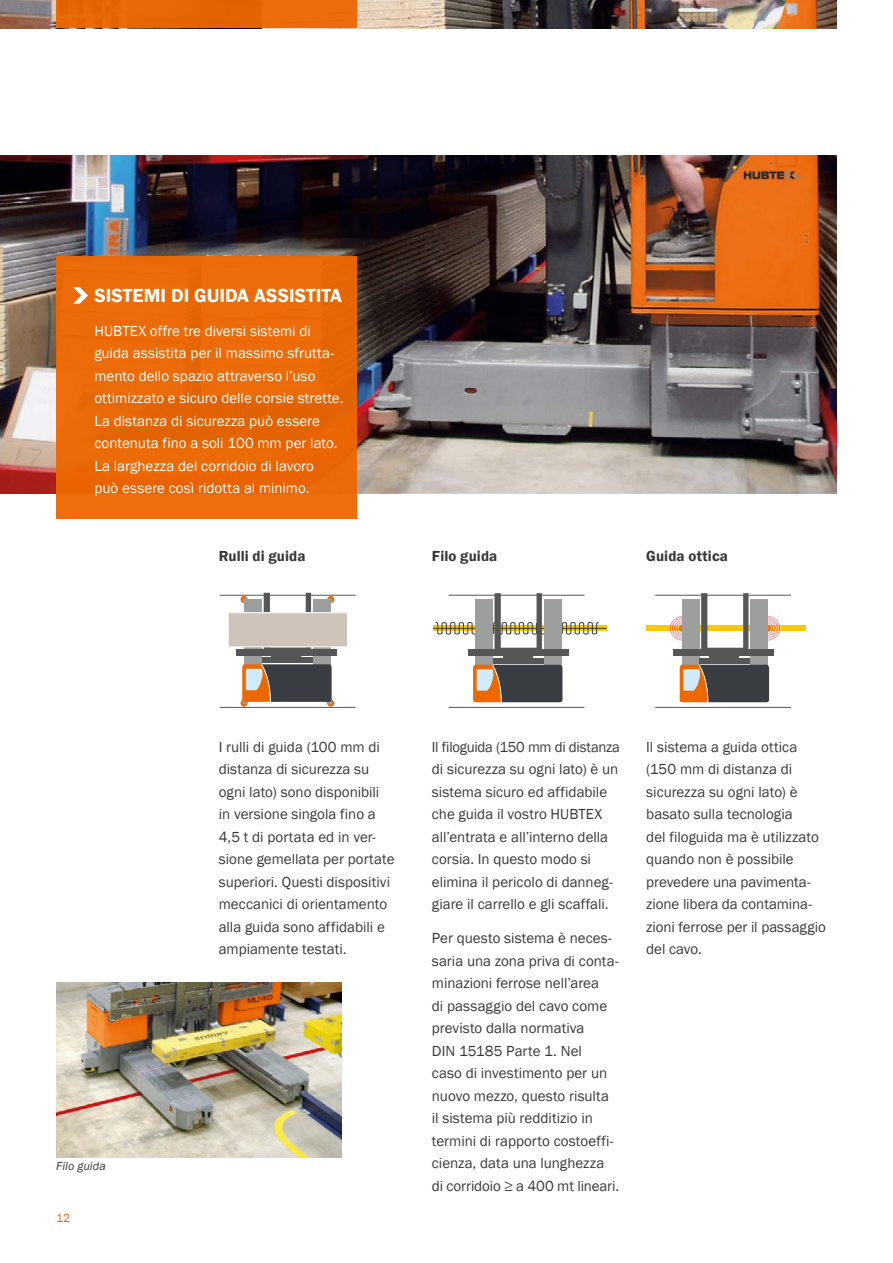
<style>
.page{position:relative;width:893px;height:1263px;background:#fff}
.page>*{position:absolute;margin:0;border:0;box-sizing:border-box;transform-origin:0 0}
.t1{font:600 19.5px "Franklin Gothic";color:#fff}
.t2{font:15px/22.5px "Franklin Gothic";color:#383937}
.t3{font:15px/22.5px "Franklin Gothic";color:#fff}
.t4{font:600 15px "Franklin Gothic";letter-spacing:.005em;color:#383937}
.t5{font:italic 12px "Franklin Gothic";letter-spacing:.01em;color:#383937}
.t6{font:12px "Franklin Gothic";color:#ee6700}
</style>
<div class="page">
<img style="left:0;top:0;width:837px;height:28px">
<img style="left:56px;top:983px;width:286px;height:174px">
<svg style="left:433px;top:625px;width:173px;height:6px"></svg>
<hr style="left:433px;top:628px;width:173px;height:1px;background:#383937">
<hr style="left:449px;top:707px;width:135px;height:1px;background:#555756">
<div style="left:544px;top:599px;width:18px;height:67px;background:#9d9e9e"></div>
<div style="left:475px;top:599px;width:18px;height:67px;background:#9d9e9e"></div>
<svg style="left:473px;top:664px;width:89px;height:39px"></svg>
<div style="left:503px;top:651px;width:30px;height:7px;background:#555756"></div>
<svg style="left:435px;top:593px;width:164px;height:59px"></svg>
<div style="left:493px;top:658px;width:51px;height:5px;background:#555756"></div>
<div style="left:468px;top:649px;width:100px;height:7px;background:#555756"></div>
<div style="left:646px;top:625px;width:160px;height:6px;background:#fec800"></div>
<svg style="left:669px;top:615px;width:26px;height:26px"></svg>
<div style="left:669px;top:615px;width:26px;height:26px;border:1px solid #fff;border-radius:50%"></div>
<svg style="left:671px;top:618px;width:22px;height:21px"></svg>
<div style="left:671px;top:617px;width:22px;height:22px;border:1px solid #fff;border-radius:50%"></div>
<svg style="left:674px;top:620px;width:17px;height:17px"></svg>
<div style="left:673px;top:619px;width:18px;height:18px;border:1px solid #fff;border-radius:50%"></div>
<svg style="left:676px;top:622px;width:13px;height:13px"></svg>
<div style="left:675px;top:622px;width:14px;height:13px;border:1px solid #fff;border-radius:50%"></div>
<div style="left:678px;top:624px;width:8px;height:9px;background:#f47805;border-radius:50%"></div>
<div style="left:678px;top:624px;width:9px;height:9px;border:1px solid #fff;border-radius:50%"></div>
<svg style="left:755px;top:615px;width:25px;height:26px"></svg>
<div style="left:755px;top:615px;width:26px;height:26px;border:1px solid #fff;border-radius:50%"></div>
<svg style="left:757px;top:618px;width:21px;height:21px"></svg>
<div style="left:757px;top:617px;width:22px;height:22px;border:1px solid #fff;border-radius:50%"></div>
<svg style="left:759px;top:620px;width:17px;height:17px"></svg>
<div style="left:759px;top:619px;width:17px;height:18px;border:1px solid #fff;border-radius:50%"></div>
<div style="left:761px;top:622px;width:13px;height:13px;border:1px solid #fff;border-radius:50%"></div>
<div style="left:763px;top:624px;width:9px;height:9px;background:#f47805;border-radius:50%"></div>
<div style="left:763px;top:624px;width:9px;height:9px;border:1px solid #fff;border-radius:50%"></div>
<hr style="left:655px;top:707px;width:136px;height:1px;background:#555756">
<hr style="left:655px;top:595px;width:136px;height:1px;background:#555756">
<div style="left:750px;top:599px;width:18px;height:67px;background:#9d9e9e"></div>
<div style="left:682px;top:599px;width:18px;height:67px;background:#9d9e9e"></div>
<svg style="left:680px;top:664px;width:89px;height:39px"></svg>
<div style="left:709px;top:651px;width:30px;height:7px;background:#555756"></div>
<svg style="left:701px;top:593px;width:47px;height:56px"></svg>
<div style="left:699px;top:658px;width:51px;height:5px;background:#555756"></div>
<div style="left:674px;top:649px;width:100px;height:7px;background:#555756"></div>
<svg style="left:327px;top:596px;width:7px;height:7px"></svg>
<hr style="left:220px;top:707px;width:136px;height:1px;background:#555756">
<hr style="left:220px;top:595px;width:136px;height:1px;background:#555756">
<div style="left:313px;top:599px;width:18px;height:67px;background:#9d9e9e"></div>
<div style="left:244px;top:599px;width:18px;height:67px;background:#9d9e9e"></div>
<div style="left:272px;top:650px;width:29px;height:8px;background:#555756"></div>
<svg style="left:264px;top:593px;width:47px;height:56px"></svg>
<div style="left:262px;top:658px;width:51px;height:5px;background:#555756"></div>
<svg style="left:241px;top:664px;width:93px;height:42px"></svg>
<svg style="left:241px;top:596px;width:7px;height:7px"></svg>
<div style="left:228px;top:613px;width:119px;height:34px;background:#cec4ba"></div>
<div style="left:228px;top:612px;width:120px;height:35px;border:1px solid #fff"></div>
<div style="left:236px;top:649px;width:101px;height:6px;background:#555756"></div>
<img style="left:0;top:156px;width:837px;height:337px">
<div style="left:56px;top:256px;width:301px;height:263px;background:#ec6a08"></div>
<svg style="left:73px;top:287px;width:15px;height:17px"></svg>
<div style="left:56px;top:0;width:301px;height:28px;background:#ee6700"></div>
<h1 class="t1" style="left:94px;top:283px;width:249px">SISTEMI DI GUIDA ASSISTITA</h1>
<p class="t3" style="left:94px;top:320px;width:251px">HUBTEX offre tre diversi sistemi di guida assistita per il massimo sfrutta&shy;mento dello spazio attraverso l’uso ottimizzato e sicuro delle corsie strette.<br>La distanza di sicurezza può essere contenuta fino a soli 100 mm per lato.<br>La larghezza del corridoio di lavoro<br>può essere così ridotta al minimo.</p>
<p class="t4" style="left:219px;top:546px;width:88px">Rulli di guida</p>
<p class="t4" style="left:432px;top:546px;width:67px">Filo guida</p>
<p class="t4" style="left:646px;top:546px;width:83px">Guida ottica</p>
<p class="t5" style="left:56px;top:1158px;width:51px">Filo guida</p>
<p class="t6" style="left:56px;top:1211px;width:16px">12</p>
<p class="t2" style="left:219px;top:736px;width:177px">I rulli di guida (100 mm di distanza di sicurezza su ogni lato) sono disponibili<br>in versione singola fino a<br>4,5 t di portata ed in ver&shy;sione gemellata per portate superiori. Questi dispositivi meccanici di orientamento alla guida sono affidabili e ampiamente testati.</p>
<p class="t2" style="left:432px;top:736px;width:190px">Il filoguida (150 mm di distanza di sicurezza su ogni lato) è un sistema sicuro ed affidabile che guida il vostro HUBTEX all’entrata e all’interno della corsia. In questo modo si elimina il pericolo di danneg&shy;giare il carrello e gli scaffali.</p>
<p class="t2" style="left:432px;top:927px;width:189px">Per questo sistema è neces&shy;saria una zona priva di conta&shy;minazioni ferrose nell’area<br>di passaggio del cavo come previsto dalla normativa<br>DIN 15185 Parte 1. Nel<br>caso di investimento per un nuovo mezzo, questo risulta il sistema più redditizio in termini di rapporto costoeffi&shy;cienza, data una lunghezza di corridoio ≥ a 400 mt lineari.</p>
<p class="t2" style="left:646px;top:736px;width:181px">Il sistema a guida ottica (150 mm di distanza di sicurezza su ogni lato) è basato sulla tecnologia<br>del filoguida ma è utilizzato quando non è possibile prevedere una pavimenta&shy;zione libera da contamina&shy;zioni ferrose per il passaggio del cavo.</p>
</div>
